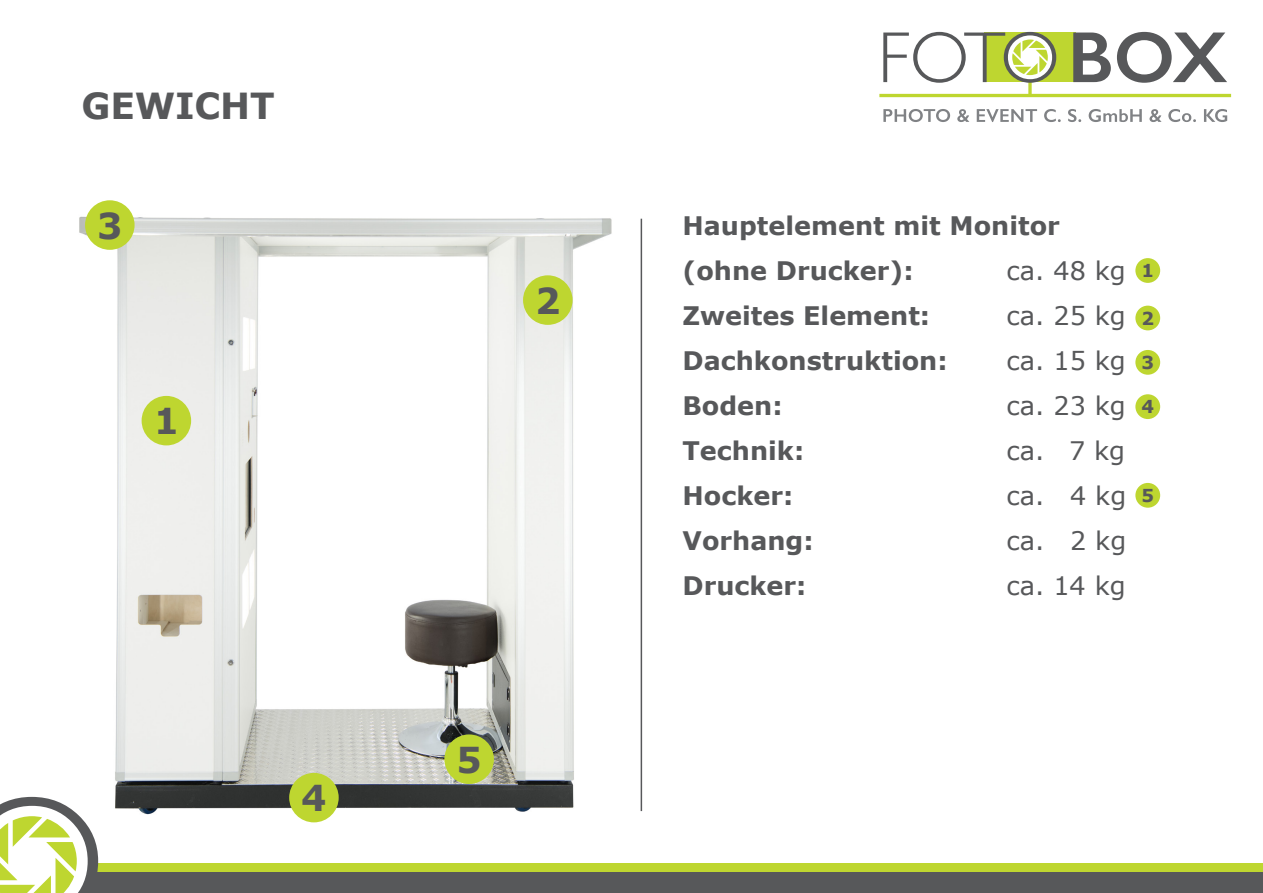
<style>
.page{position:relative;width:1263px;height:893px;background:#fff}
.page>*{position:absolute;margin:0;border:0;box-sizing:border-box;transform-origin:0 0}
.t1{font:700 35.85px "Verdana";letter-spacing:-.005em;color:#57585a}
.t2{font:700 35.7px "Verdana";color:#57585a}
.t3{font:700 25.5px/45px "Verdana";color:#57585a}
.t4{font:25.5px "Verdana";color:#57585a}
.t5{font:700 17.85px "Verdana";color:#57585a}
</style>
<div class="page">
<svg style="left:879px;top:32px;width:352px;height:65px"></svg>
<svg style="left:883px;top:109px;width:344px;height:13px"></svg>
<img style="left:29px;top:200px;width:614px;height:623px">
<div style="left:0;top:864px;width:1263px;height:29px;background:#bed630"></div>
<div style="left:0;top:872px;width:1263px;height:21px;background:#57585a"></div>
<svg style="left:0;top:797px;width:98px;height:96px"></svg>
<hr style="left:641px;top:219px;width:1px;height:592px;background:#57585a">
<div style="left:142px;top:396px;width:49px;height:49px;background:#bed630;border-radius:50%"></div>
<div style="left:523px;top:275px;width:50px;height:50px;background:#bed630;border-radius:50%"></div>
<div style="left:85px;top:200px;width:50px;height:50px;background:#bed630;border-radius:50%"></div>
<div style="left:289px;top:773px;width:50px;height:49px;background:#bed630;border-radius:50%"></div>
<div style="left:444px;top:734px;width:50px;height:50px;background:#bed630;border-radius:50%"></div>
<div style="left:1135px;top:258px;width:25px;height:25px;background:#bed630;border-radius:50%"></div>
<div style="left:1135px;top:306px;width:25px;height:24px;background:#bed630;border-radius:50%"></div>
<div style="left:1135px;top:350px;width:25px;height:25px;background:#bed630;border-radius:50%"></div>
<div style="left:1135px;top:394px;width:25px;height:25px;background:#bed630;border-radius:50%"></div>
<div style="left:1135px;top:483px;width:25px;height:25px;background:#bed630;border-radius:50%"></div>
<p class="t1" style="left:81px;top:81px;width:195px">GEWICHT</p>
<p class="t2" style="left:97px;top:200px;width:27px">3</p>
<p class="t2" style="left:154px;top:396px;width:27px">1</p>
<p class="t2" style="left:301px;top:773px;width:27px">4</p>
<p class="t2" style="left:535px;top:275px;width:27px">2</p>
<p class="t2" style="left:456px;top:735px;width:27px">5</p>
<p class="t3" style="left:682px;top:203px;width:379px">Hauptelement mit Monitor (ohne Drucker):</p>
<p class="t4" style="left:1006px;top:253px;width:121px">ca. 48 kg</p>
<p class="t3" style="left:682px;top:293px;width:249px">Zweites Element:</p>
<p class="t4" style="left:1006px;top:298px;width:121px">ca. 25 kg</p>
<p class="t3" style="left:682px;top:338px;width:267px">Dachkonstruktion:</p>
<p class="t4" style="left:1006px;top:343px;width:121px">ca. 15 kg</p>
<p class="t3" style="left:682px;top:383px;width:102px">Boden:</p>
<p class="t4" style="left:1006px;top:388px;width:121px">ca. 23 kg</p>
<p class="t3" style="left:682px;top:428px;width:123px">Technik:</p>
<p class="t4" style="left:1006px;top:433px;width:120px">ca. 7 kg</p>
<p class="t3" style="left:682px;top:473px;width:112px">Hocker:</p>
<p class="t4" style="left:1006px;top:478px;width:121px">ca. 4 kg</p>
<p class="t3" style="left:682px;top:518px;width:133px">Vorhang:</p>
<p class="t4" style="left:1006px;top:523px;width:121px">ca. 2 kg</p>
<p class="t3" style="left:682px;top:563px;width:125px">Drucker:</p>
<p class="t4" style="left:1006px;top:568px;width:121px">ca. 14 kg</p>
<p class="t5" style="left:1141px;top:258px;width:14px">1</p>
<p class="t5" style="left:1141px;top:306px;width:14px">2</p>
<p class="t5" style="left:1141px;top:350px;width:14px">3</p>
<p class="t5" style="left:1141px;top:394px;width:14px">4</p>
<p class="t5" style="left:1141px;top:483px;width:14px">5</p>
</div>
